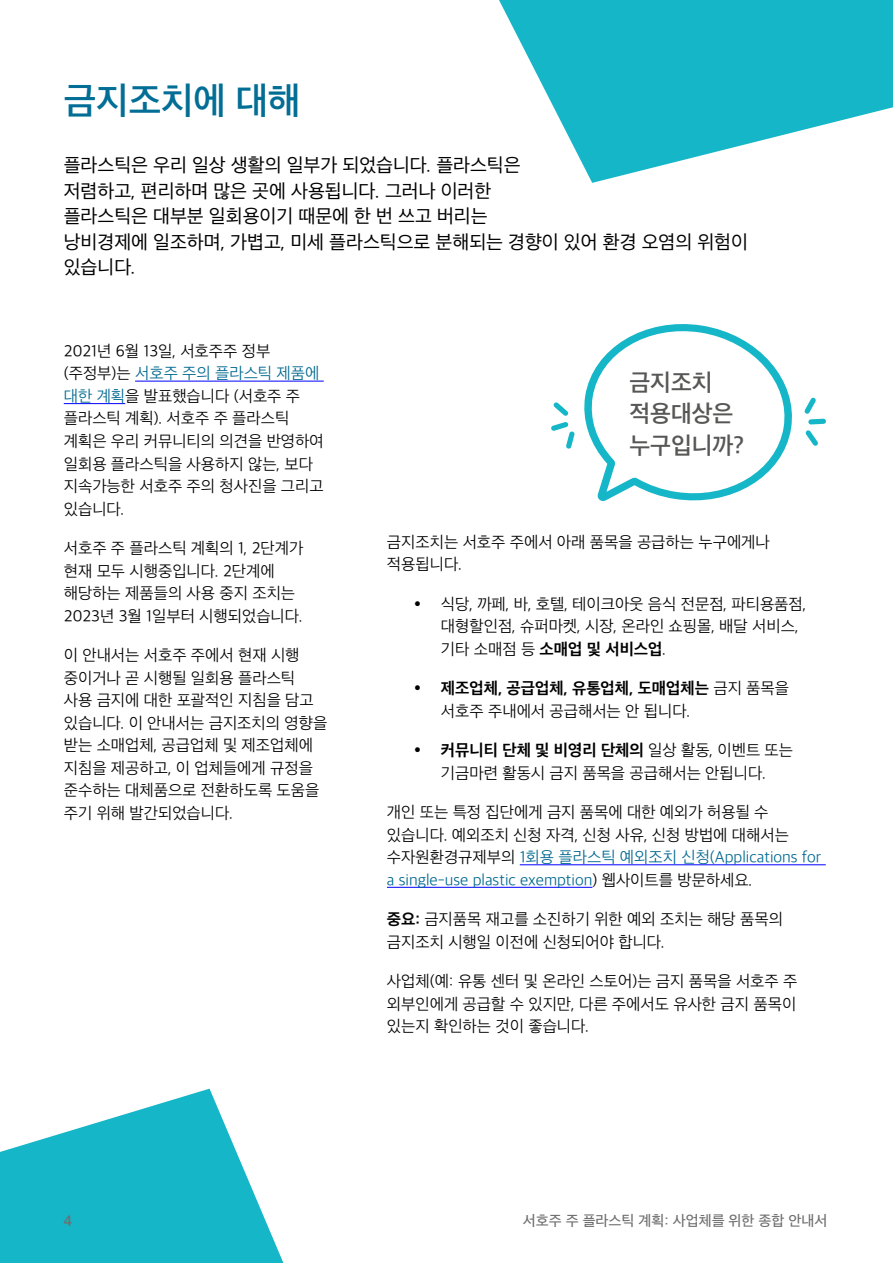
<style>
.page{position:relative;width:893px;height:1263px;background:#fff}
.page>*{position:absolute;margin:0;border:0;box-sizing:border-box;transform-origin:0 0}
.t1{font:600 37.5px "Apple SD Gothic Neo";color:#026e95}
.t2{font:600 24px/31.5px "Apple SD Gothic Neo";color:#575756}
.t3{font:19.5px/25.5px "Apple SD Gothic Neo";color:#000}
.t4{font:300 16.5px/22.5px "Apple SD Gothic Neo";color:#000}
.t5{font:500 15px "Apple SD Gothic Neo";color:#706f6f}
.t6{font:500 15px "Helvetica Neue LT Std";color:#706f6f}
.s1{color:#006890}
.s2{font-weight:700}
</style>
<div class="page">
<hr style="left:135px;top:381px;width:189px;height:1px;background:#00f">
<hr style="left:64px;top:403px;width:61px;height:1px;background:#00f">
<svg style="left:499px;top:0;width:394px;height:183px;fill:#15b6c8"></svg>
<svg style="left:0;top:1089px;width:283px;height:174px;fill:#15b6c8"></svg>
<svg style="left:553px;top:402px;width:15px;height:14px"></svg>
<svg style="left:551px;top:422px;width:24px;height:27px"></svg>
<svg style="left:584px;top:324px;width:242px;height:177px"></svg>
<hr style="left:520px;top:864px;width:306px;height:1px;background:#00f">
<hr style="left:387px;top:887px;width:205px;height:1px;background:#00f">
<h1 class="t1" style="left:64px;top:74px;width:238px">금지조치에 대해</h1>
<p class="t3" style="left:64px;top:151px;width:686px">플라스틱은 우리 일상 생활의 일부가 되었습니다. 플라스틱은<br>저렴하고, 편리하며 많은 곳에 사용됩니다. 그러나 이러한<br>플라스틱은 대부분 일회용이기 때문에 한 번 쓰고 버리는<br>낭비경제에 일조하며, 가볍고, 미세 플라스틱으로 분해되는 경향이 있어 환경 오염의 위험이 있습니다.</p>
<p class="t4" style="left:64px;top:339px;width:261px">2021년 6월 13일, 서호주주 정부 (주정부)는 <span class="s1">서호주 주의 플라스틱 제품에 대한 계획</span>을 발표했습니다 (서호주 주 플라스틱 계획). 서호주 주 플라스틱 계획은 우리 커뮤니티의 의견을 반영하여 일회용 플라스틱을 사용하지 않는, 보다 지속가능한 서호주 주의 청사진을 그리고 있습니다.</p>
<p class="t4" style="left:64px;top:536px;width:241px">서호주 주 플라스틱 계획의 1, 2단계가 현재 모두 시행중입니다. 2단계에 해당하는 제품들의 사용 중지 조치는<br>2023년 3월 1일부터 시행되었습니다.</p>
<p class="t4" style="left:64px;top:643px;width:265px">이 안내서는 서호주 주에서 현재 시행 중이거나 곧 시행될 일회용 플라스틱 사용 금지에 대한 포괄적인 지침을 담고 있습니다. 이 안내서는 금지조치의 영향을 받는 소매업체, 공급업체 및 제조업체에 지침을 제공하고, 이 업체들에게 규정을 준수하는 대체품으로 전환하도록 도움을 주기 위해 발간되었습니다.</p>
<h2 class="t2" style="left:630px;top:365px;width:116px">금지조치 적용대상은 누구입니까?</h2>
<p class="t4" style="left:387px;top:529px;width:384px">금지조치는 서호주 주에서 아래 품목을 공급하는 누구에게나 적용됩니다.</p>
<p class="t4" style="left:441px;top:591px;width:367px;text-indent:-27px">• 식당, 까페, 바, 호텔, 테이크아웃 음식 전문점, 파티용품점, 대형할인점, 슈퍼마켓, 시장, 온라인 쇼핑몰, 배달 서비스, 기타 소매점 등 <span class="s2">소매업 및 서비스업</span>.</p>
<p class="t4" style="left:441px;top:676px;width:350px;text-indent:-27px">• <span class="s2">제조업체, 공급업체, 유통업체, 도매업체는</span> 금지 품목을 서호주 주내에서 공급해서는 안 됩니다.</p>
<p class="t4" style="left:414px;top:738px;width:381px;text-align:center">• <span class="s2">커뮤니티 단체 및 비영리 단체의</span> 일상 활동, 이벤트 또는 기금마련 활동시 금지 품목을 공급해서는 안됩니다.</p>
<p class="t4" style="left:387px;top:800px;width:436px">개인 또는 특정 집단에게 금지 품목에 대한 예외가 허용될 수 있습니다. 예외조치 신청 자격, 신청 사유, 신청 방법에 대해서는 수자원환경규제부의 <span class="s1">1회용 플라스틱 예외조치 신청(Applications for a single‑use plastic exemption</span>) 웹사이트를 방문하세요.</p>
<p class="t4" style="left:387px;top:907px;width:398px"><span class="s2">중요:</span> 금지품목 재고를 소진하기 위한 예외 조치는 해당 품목의 금지조치 시행일 이전에 신청되어야 합니다.</p>
<p class="t4" style="left:387px;top:969px;width:412px;text-align:justify">사업체(예: 유통 센터 및 온라인 스토어)는 금지 품목을 서호주 주 외부인에게 공급할 수 있지만, 다른 주에서도 유사한 금지 품목이 있는지 확인하는 것이 좋습니다.</p>
<p class="t6" style="left:64px;top:1212px;width:10px">4</p>
<p class="t5" style="left:523px;top:1210px;width:306px">서호주 주 플라스틱 계획: 사업체를 위한 종합 안내서</p>
</div>
